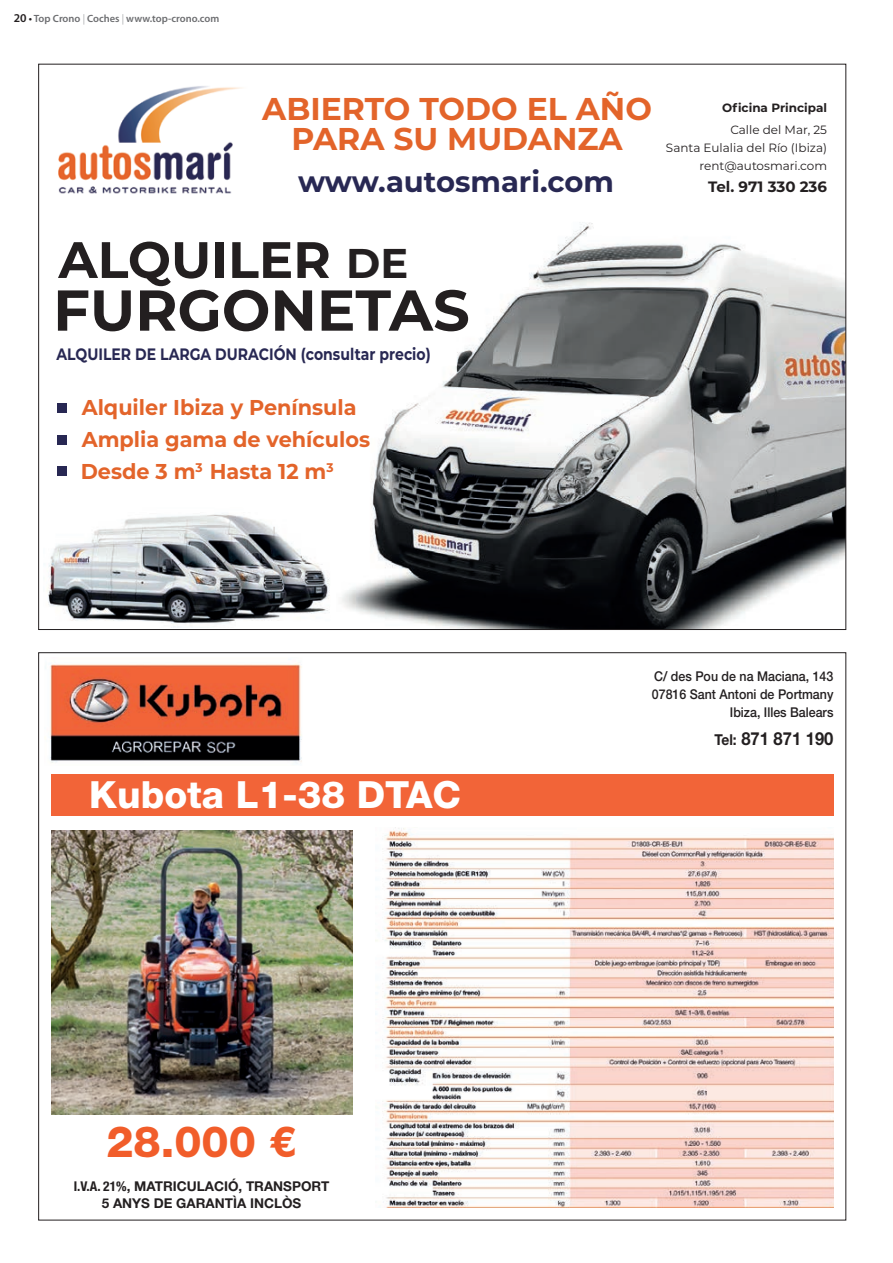
<style>
.page{position:relative;width:893px;height:1263px;background:#fff}
.page>*{position:absolute;margin:0;border:0;box-sizing:border-box;transform-origin:0 0}
.t1{font:700 57.45px "Montserrat";color:#231f20}
.t2{font:700 51.15px "Montserrat";color:#231f20}
.t3{font:800 43.2px "Helvetica Neue LT Std";color:#f15d2a}
.t4{font:800 37.5px "Helvetica Neue LT Std";color:#fff}
.t5{font:700 31.5px/30px "Montserrat";color:#e3642a;text-align:center}
.t6{font:700 29.1px "Montserrat";letter-spacing:-.005em;color:#282853}
.t7{font:700 21.45px/32px "Montserrat";color:#e3642a}
.t8{font:700 18px "Helvetica Neue LT Std";color:#231f20;scale:.92 1}
.t9{font:700 16.5px "Montserrat";color:#282853;scale:.85 1}
.t10{font:700 15px "Montserrat";color:#231f20}
.t11{font:500 13.5px/18px "Helvetica Neue LT Std";color:#231f20;text-align:right;scale:.92 1}
.t12{font:700 13.5px/16.6px "Helvetica Neue LT Std";color:#231f20;text-align:center}
.t13{font:12px/18px "Montserrat";color:#231f20;text-align:right}
.t14{font:700 12px "Montserrat";color:#231f20}
.t15{font:600 10.5px "Myriad Pro";color:#6c6d70}
.s1{font-size:12px;color:#231f20}
.s2{color:#231f20}
.s3{font-family:"Frutiger LT Std";font-weight:300;font-stretch:condensed;color:#939598}
.s4{font-size:41.55px}
.s5{font-stretch:condensed}
.s6{font-size:15px}
</style>
<div class="page">
<img style="left:342px;top:223px;width:502px;height:405px">
<img style="left:58px;top:86px;width:184px;height:108px">
<img style="left:47px;top:514px;width:283px;height:113px">
<div style="left:58px;top:403px;width:9px;height:9px;background:#282853"></div>
<div style="left:58px;top:435px;width:9px;height:9px;background:#282853"></div>
<div style="left:58px;top:467px;width:9px;height:9px;background:#282853"></div>
<img style="left:51px;top:830px;width:301px;height:284px">
<img style="left:45px;top:663px;width:257px;height:101px">
<div style="left:51px;top:774px;width:782px;height:41px;background:#f26438"></div>
<img style="left:375px;top:828px;width:458px;height:380px">
<p class="t15" style="left:14px;top:13px;width:207px"><span class="s1">20</span> <span class="s2">•</span> Top Crono <span class="s3">|</span> Coches <span class="s3">|</span> www.top-crono.com</p>
<h3 class="t5" style="left:262px;top:93px;width:391px">Abierto todo el año para su mudanza</h3>
<p class="t14" style="left:722px;top:99px;width:106px">Oficina Principal</p>
<p class="t13" style="left:666px;top:120px;width:163px">Calle del Mar, 25<br>Santa Eulalia del Río (Ibiza) rent@autosmari.com</p>
<h3 class="t6" style="left:298px;top:161px;width:317px">www.autosmari.com</h3>
<p class="t10" style="left:708px;top:176px;width:121px">Tel. 971 330 236</p>
<h2 class="t2" style="left:58px;top:223px;width:351px">Alquiler <span class="s4">de</span></h2>
<h1 class="t1" style="left:53px;top:269px;width:418px">furgonetas</h1>
<p class="t9" style="left:56px;top:343px;width:25px">ALQUILER</p>
<p class="t9" style="left:135px;top:343px;width:108px">DE LARGA DUR</p>
<p class="t9" style="left:248px;top:343px;width:216px">ACI ÓN (consultar precio)</p>
<h3 class="t7" style="left:81px;top:391px;width:291px">Alquiler I biza y Península<br>Amplia gama de vehículos<br>Desde 3 m<sup>3</sup> Hasta 12 m<sup>3</sup></h3>
<h3 class="t4" style="left:89px;top:772px;width:373px">Kubota L1-38 DTAC</h3>
<h3 class="t3" style="left:106px;top:1115px;width:192px">28.000 €</h3>
<p class="t12" style="left:74px;top:1177px;width:257px"><span class="s5">I.V.A. 21%</span>, MATRICULACIÓ, TRANSPORT<br>5 ANYS DE GARANTÌA INCLÒS</p>
<p class="t11" style="left:652px;top:667px;width:199px">C/ des Pou de na Maciana, 143<br>07816 Sant Antoni de Portmany<br>Ibiza, Illes Balears</p>
<h3 class="t8" style="left:714px;top:728px;width:131px"><span class="s6">Tel:</span> 871 871 190</h3>
</div>
